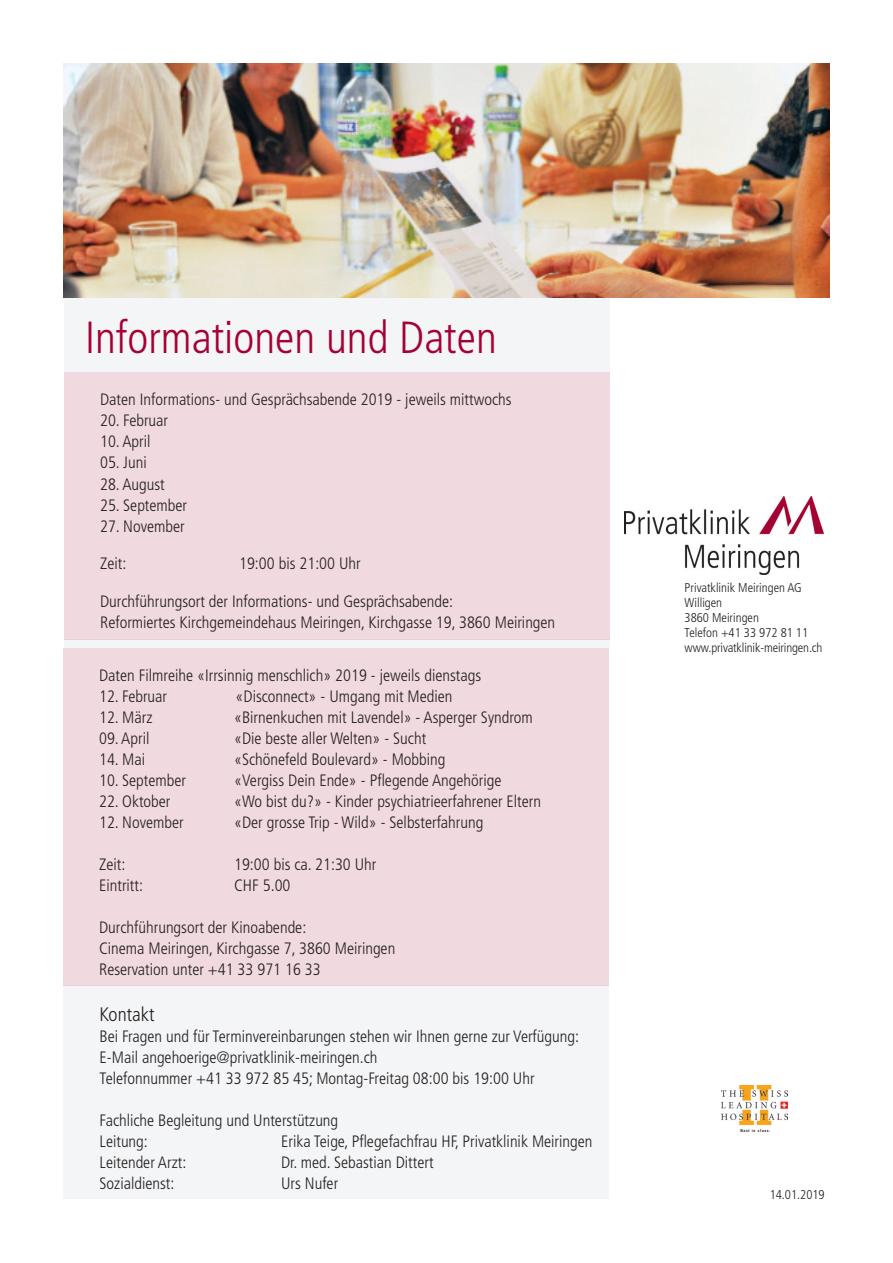
<style>
.page{position:relative;width:893px;height:1263px;background:#fff}
.page>*{position:absolute;margin:0;border:0;box-sizing:border-box;transform-origin:0 0}
.t1{font:300 condensed 45px "Frutiger LT Std";color:#a50134}
.t2{font:300 condensed 19.5px "Frutiger LT Std";color:#231f20}
.t3{font:300 condensed 16.5px/21px "Frutiger LT Std";color:#231f20}
.t4{font:300 condensed 12.75px/15px "Frutiger LT Std";color:#231f20}
</style>
<div class="page">
<div style="left:64px;top:639px;width:545px;height:9px;background:#f4f5f6"></div>
<div style="left:64px;top:985px;width:545px;height:214px;background:#f4f5f6"></div>
<div style="left:64px;top:298px;width:545px;height:74px;background:#f4f5f6"></div>
<img style="left:64px;top:64px;width:765px;height:234px">
<img style="left:721px;top:1086px;width:66px;height:45px">
<img style="left:624px;top:496px;width:200px;height:78px">
<div style="left:64px;top:372px;width:546px;height:267px;background:#f1d9e0"></div>
<div style="left:64px;top:648px;width:545px;height:337px;background:#f1d9e0"></div>
<h1 class="t1" style="left:85px;top:312px;width:413px">Informationen und Daten</h1>
<p class="t3" style="left:100px;top:389px;width:413px">Daten Informations- und Gesprächsabende 2019 - jeweils mittwochs</p>
<p class="t3" style="left:100px;top:410px;width:70px">20. Februar</p>
<p class="t3" style="left:100px;top:431px;width:52px">10. April</p>
<p class="t3" style="left:100px;top:452px;width:48px">05. Juni</p>
<p class="t3" style="left:100px;top:473px;width:66px">28. August</p>
<p class="t3" style="left:100px;top:494px;width:89px">25. September</p>
<p class="t3" style="left:100px;top:515px;width:86px">27. November</p>
<p class="t3" style="left:100px;top:553px;width:28px">Zeit:</p>
<p class="t3" style="left:239px;top:553px;width:123px">19:00 bis 21:00 Uhr</p>
<p class="t3" style="left:100px;top:590px;width:457px">Durchführungsort der Informations- und Gesprächsabende:<br>Reformiertes Kirchgemeindehaus Meiringen, Kirchgasse 19, 3860 Meiringen</p>
<p class="t3" style="left:99px;top:665px;width:384px">Daten Filmreihe «Irrsinnig menschlich» 2019 - jeweils dienstags</p>
<p class="t3" style="left:99px;top:686px;width:70px">12. Februar</p>
<p class="t3" style="left:236px;top:686px;width:218px">«Disconnect» - Umgang mit Medien</p>
<p class="t3" style="left:99px;top:707px;width:55px">12. März</p>
<p class="t3" style="left:234px;top:707px;width:300px">«Birnenkuchen mit Lavendel» - Asperger Syndrom</p>
<p class="t3" style="left:99px;top:728px;width:52px">09. April</p>
<p class="t3" style="left:234px;top:728px;width:194px">«Die beste aller Welten» - Sucht</p>
<p class="t3" style="left:99px;top:749px;width:48px">14. Mai</p>
<p class="t3" style="left:234px;top:749px;width:213px">«Schönefeld Boulevard» - Mobbing</p>
<p class="t3" style="left:99px;top:770px;width:89px">10. September</p>
<p class="t3" style="left:234px;top:770px;width:269px">«Vergiss Dein Ende» - Pflegende Angehörige</p>
<p class="t3" style="left:99px;top:791px;width:73px">22. Oktober</p>
<p class="t3" style="left:234px;top:791px;width:309px">«Wo bist du?» - Kinder psychiatrieerfahrener Eltern</p>
<p class="t3" style="left:99px;top:812px;width:86px">12. November</p>
<p class="t3" style="left:234px;top:812px;width:251px">«Der grosse Trip - Wild» - Selbsterfahrung</p>
<p class="t3" style="left:99px;top:854px;width:28px">Zeit:</p>
<p class="t3" style="left:234px;top:854px;width:144px">19:00 bis ca. 21:30 Uhr</p>
<p class="t3" style="left:99px;top:875px;width:46px">Eintritt:</p>
<p class="t3" style="left:234px;top:875px;width:58px">CHF 5.00</p>
<p class="t3" style="left:99px;top:917px;width:298px">Durchführungsort der Kinoabende:<br>Cinema Meiringen, Kirchgasse 7, 3860 Meiringen<br>Reservation unter +41 33 971 16 33</p>
<p class="t2" style="left:100px;top:1003px;width:56px">Kontakt</p>
<p class="t3" style="left:100px;top:1026px;width:481px">Bei Fragen und für Terminvereinbarungen stehen wir Ihnen gerne zur Verfügung:<br>E-Mail angehoerige@privatklinik-meiringen.ch<br>Telefonnummer +41 33 972 85 45; Montag-Freitag 08:00 bis 19:00 Uhr</p>
<p class="t3" style="left:100px;top:1110px;width:240px">Fachliche Begleitung und Unterstützung<br>Leitung:</p>
<p class="t3" style="left:281px;top:1131px;width:313px">Erika Teige, Pflegefachfrau HF, Privatklinik Meiringen</p>
<p class="t3" style="left:100px;top:1152px;width:88px">Leitender Arzt:</p>
<p class="t3" style="left:281px;top:1152px;width:154px">Dr. med. Sebastian Dittert</p>
<p class="t3" style="left:100px;top:1173px;width:76px">Sozialdienst:</p>
<p class="t3" style="left:281px;top:1173px;width:59px">Urs Nufer</p>
<p class="t4" style="left:685px;top:580px;width:139px">Privatklinik Meiringen AG<br>Willigen<br>3860 Meiringen<br>Telefon +41 33 972 81 11 www.privatklinik-meiringen.ch</p>
<p class="t4" style="left:770px;top:1187px;width:57px">14.01.2019</p>
</div>
